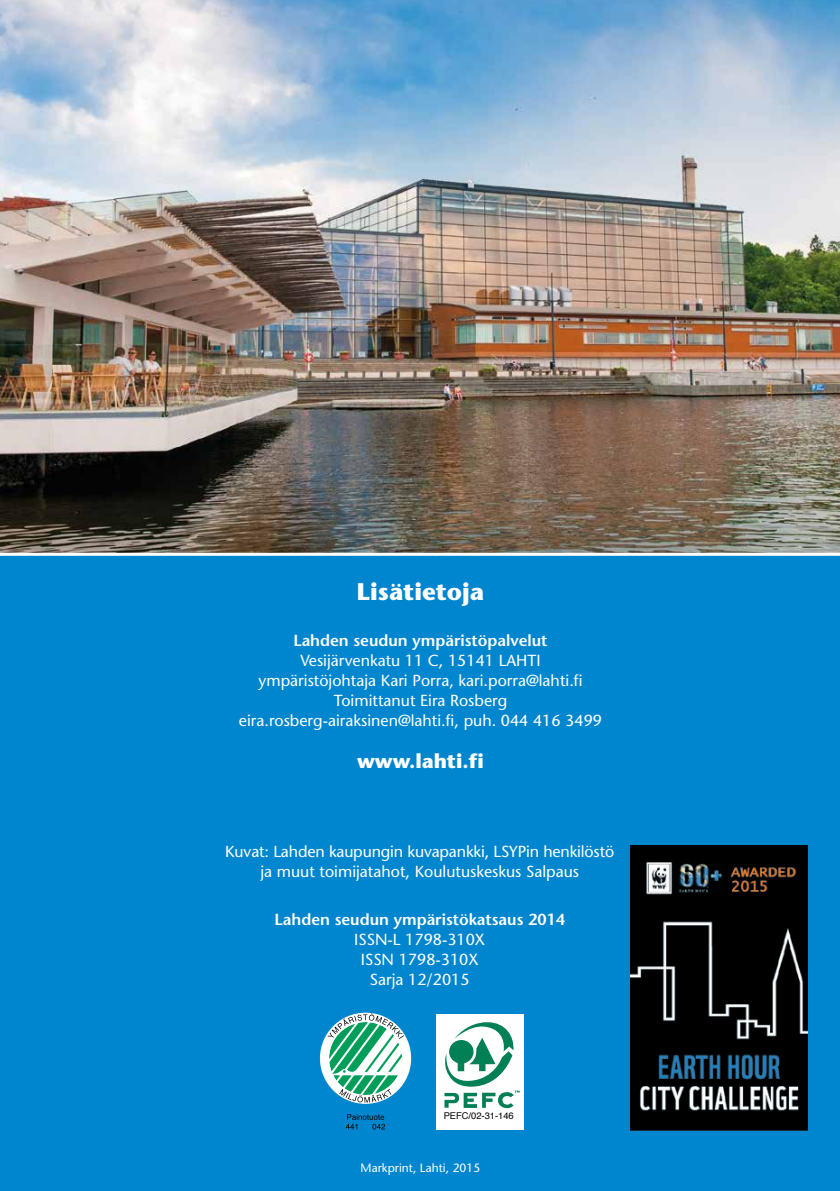
<style>
.page{position:relative;width:840px;height:1191px;background:#fff}
.page>*{position:absolute;margin:0;border:0;box-sizing:border-box;transform-origin:0 0}
.t1{font:700 24px "Stone Sans";color:#fff}
.t2{font:700 20px "Stone Sans";color:#fff}
.t3{font:16px/20px "Stone Sans";color:#fff;text-align:center}
.t4{font:600 16px "Stone Sans";color:#fff}
.t5{font:12px "Stone Sans";color:#fff}
.t6{font:9.4px "Helvetica";color:#000}
</style>
<div class="page">
<div style="left:0;top:0;width:839px;height:1191px;background:#0086ce"></div>
<img style="left:0;top:0;width:839px;height:556px">
<div style="left:436px;top:1014px;width:87px;height:115px;background:#fff"></div>
<svg style="left:444px;top:1022px;width:75px;height:86px"></svg>
<img style="left:630px;top:845px;width:177px;height:285px">
<div style="left:320px;top:1012px;width:91px;height:91px;background:#fff;border-radius:50%"></div>
<svg style="left:327px;top:1013px;width:77px;height:89px"></svg>
<svg style="left:345px;top:1114px;width:40px;height:15px"></svg>
<h1 class="t1" style="left:356px;top:577px;width:129px">Lisätietoja</h1>
<p class="t4" style="left:293px;top:631px;width:255px">Lahden seudun ympäristöpalvelut</p>
<p class="t3" style="left:239px;top:650px;width:364px">Vesijärvenkatu 11 C, 15141 LAHTI<br>ympäristöjohtaja Kari Porra, kari.porra@lahti.fi Toimittanut Eira Rosberg eira.rosberg-airaksinen@lahti.fi, puh. 044 416 3499</p>
<p class="t2" style="left:357px;top:749px;width:128px">www.lahti.fi</p>
<p class="t3" style="left:225px;top:841px;width:390px">Kuvat: Lahden kaupungin kuvapankki, LSYPin henkilöstö ja muut toimijatahot, Koulutuskeskus Salpaus</p>
<p class="t4" style="left:274px;top:909px;width:291px">Lahden seudun ympäristökatsaus 2014</p>
<p class="t3" style="left:354px;top:929px;width:132px">ISSN-L 1798-310X<br>ISSN 1798-310X<br>Sarja 12/2015</p>
<p class="t6" style="left:443px;top:1108px;width:71px">PEFC/02-31-146</p>
<p class="t5" style="left:360px;top:1160px;width:121px">Markprint, Lahti, 2015</p>
</div>
